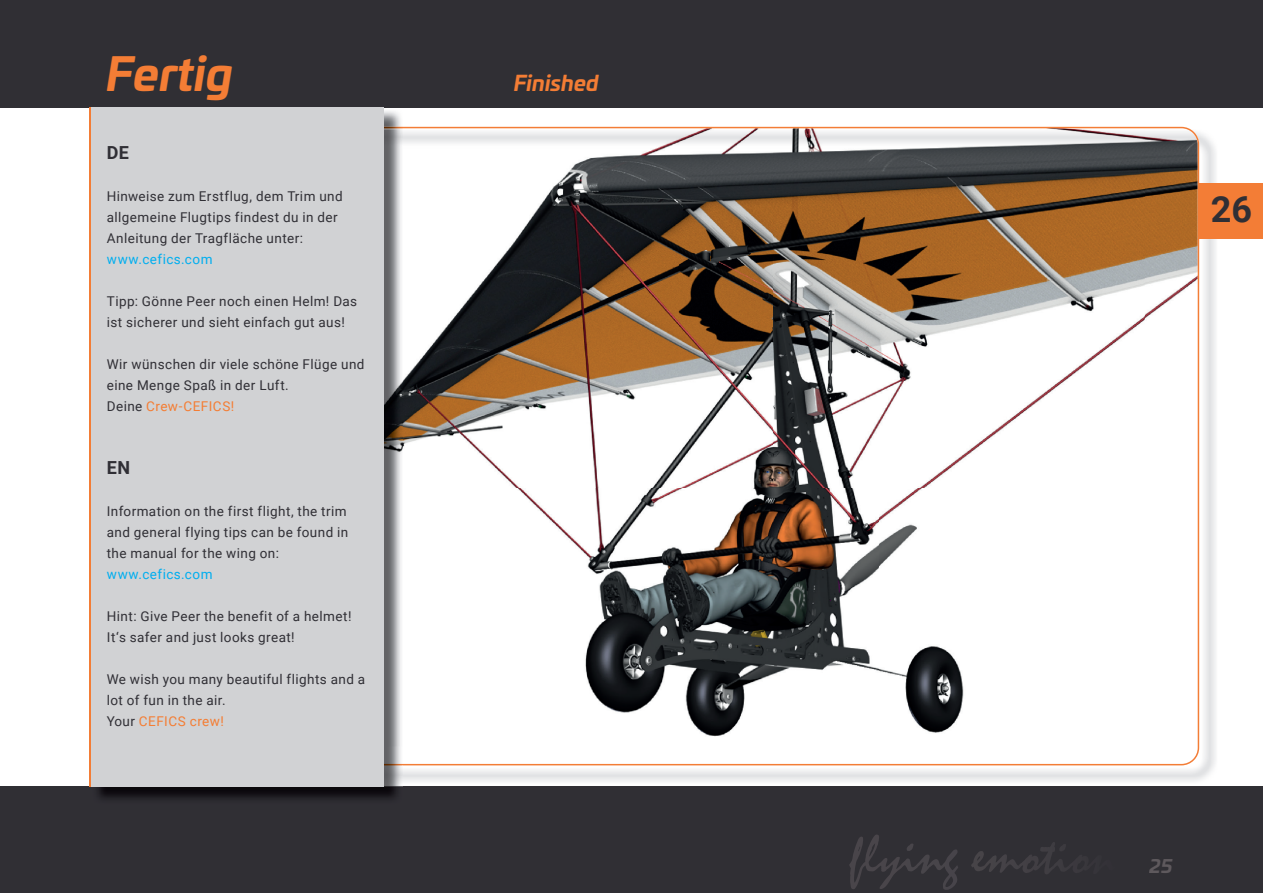
<style>
.page{position:relative;width:1263px;height:893px;background:#fff}
.page>*{position:absolute;margin:0;border:0;box-sizing:border-box;transform-origin:0 0}
.t1{font:italic 700 45px "Univia Pro";color:#f47d35}
.t2{font:700 36px "Roboto";color:#302f35}
.t3{font:italic 700 21px "Univia Pro";color:#f47d35}
.t4{font:700 18px "Roboto";color:#302f35}
.t5{font:italic 700 18px "Univia Pro";color:#5e595d}
.t6{font:13.5px/21px "Roboto";letter-spacing:.03em;color:#302f35}
.t7{font:13.5px "Roboto";letter-spacing:.035em;color:#00aeef}
.s1{color:#f47d34}
</style>
<div class="page">
<div style="left:0;top:0;width:1263px;height:107px;background:#302f34"></div>
<div style="left:0;top:786px;width:1263px;height:107px;background:#302f34"></div>
<svg style="left:907px;top:844px;width:6px;height:7px"></svg>
<svg style="left:849px;top:835px;width:33px;height:54px"></svg>
<svg style="left:977px;top:842px;width:89px;height:25px"></svg>
<img style="left:403px;top:133px;width:814px;height:649px">
<svg style="left:403px;top:127px;width:796px;height:638px"></svg>
<div style="left:1199px;top:183px;width:64px;height:55px;background:#f37d36"></div>
<img style="left:92px;top:111px;width:311px;height:688px">
<img style="left:384px;top:127px;width:19px;height:638px">
<div style="left:89px;top:107px;width:295px;height:679px;background:#d1d2d4"></div>
<hr style="left:89px;top:107px;width:2px;height:680px;background:#f37d36">
<h1 class="t1" style="left:106px;top:38px;width:128px">Fertig</h1>
<h3 class="t4" style="left:107px;top:140px;width:24px">DE</h3>
<p class="t6" style="left:107px;top:185px;width:237px">Hinweise zum Erstflug, dem Trim und allgemeine Flugtips findest du in der<br>Anleitung der Tragfläche unter:</p>
<p class="t7" style="left:107px;top:250px;width:107px">www.cefics.com</p>
<p class="t6" style="left:107px;top:290px;width:252px">Tipp: Gönne Peer noch einen Helm! Das ist sicherer und sieht einfach gut aus!</p>
<p class="t6" style="left:107px;top:353px;width:259px">Wir wünschen dir viele schöne Flüge und eine Menge Spaß in der Luft.<br>Deine <span class="s1">Crew-CEFICS!</span></p>
<h3 class="t4" style="left:107px;top:455px;width:25px">EN</h3>
<p class="t6" style="left:107px;top:500px;width:243px">Information on the first flight, the trim and general flying tips can be found in the manual for the wing on:</p>
<p class="t7" style="left:107px;top:565px;width:107px">www.cefics.com</p>
<p class="t6" style="left:107px;top:605px;width:246px">Hint: Give Peer the benefit of a helmet!<br>It‘s safer and just looks great!</p>
<p class="t6" style="left:107px;top:668px;width:260px">We wish you many beautiful flights and a lot of fun in the air.<br>Your <span class="s1">CEFICS crew!</span></p>
<h3 class="t3" style="left:514px;top:67px;width:86px">Finished</h3>
<h2 class="t2" style="left:1211px;top:184px;width:43px">26</h2>
<h3 class="t5" style="left:1149px;top:852px;width:24px">25</h3>
</div>
